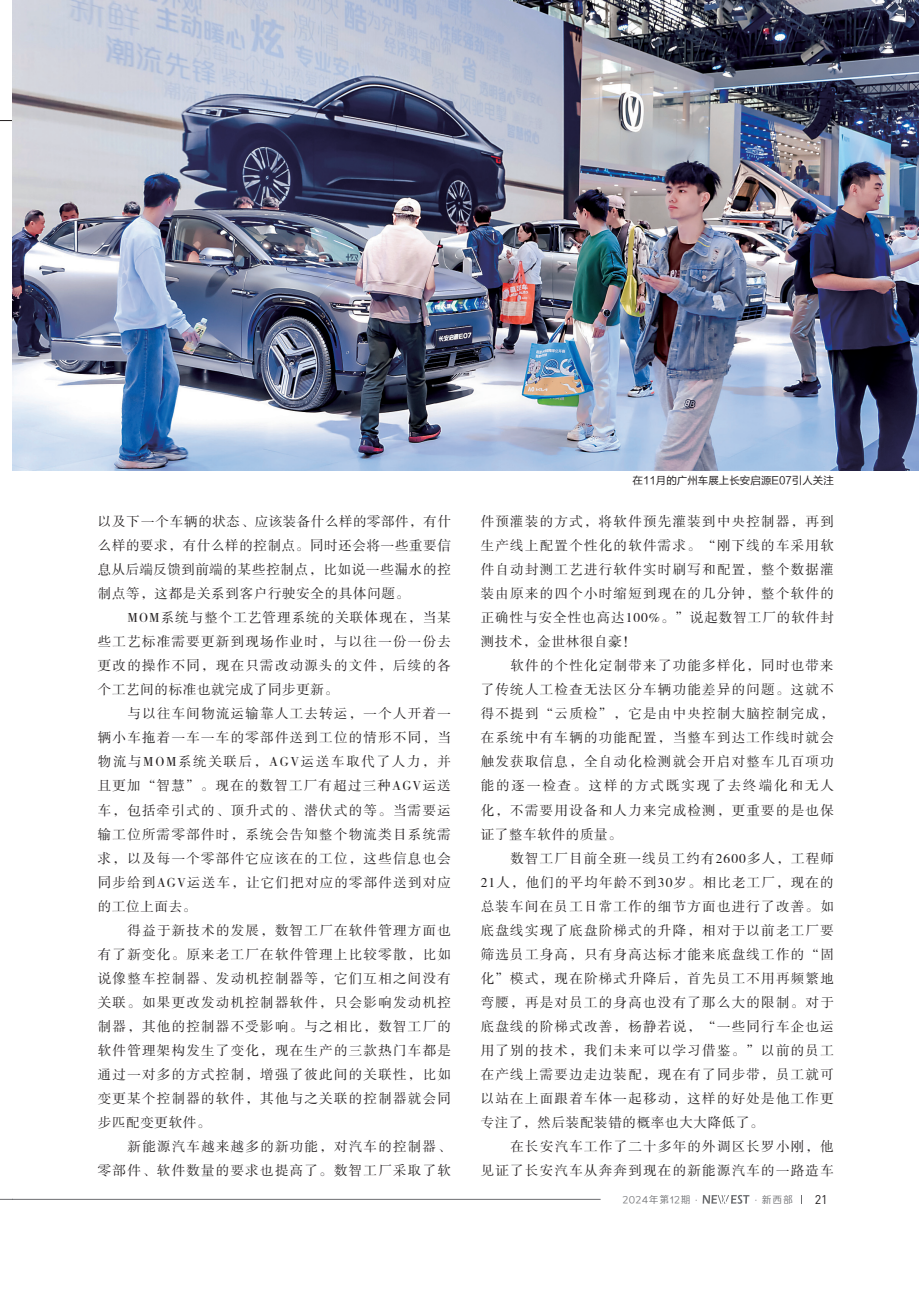
<style>
.page{position:relative;width:919px;height:1289px;background:#fff}
.page>*{position:absolute;margin:0;border:0;box-sizing:border-box;transform-origin:0 0}
.t1{font:13.5px/24px "FZSSK GBK1 0";letter-spacing:.095em;color:#231f20;text-align:justify}
.t2{font:12.45px "DIN";color:#231f20}
.t3{font:10.5px "FZLTHK GBK1 0";color:#231f20}
.t4{font:9.75px "Loong Flash Sans GB Regular";letter-spacing:.1em;color:#6c6d70}
</style>
<div class="page">
<svg style="left:0;top:1199px;width:13px;height:1px"></svg>
<svg style="left:0;top:120px;width:13px;height:1px"></svg>
<hr style="left:13px;top:1199px;width:587px;height:1px;background:#6c6d70">
<svg style="left:702px;top:1195px;width:47px;height:8px"></svg>
<img style="left:13px;top:0;width:905px;height:470px">
<p class="t1" style="left:98px;top:510px;width:354px">以及下一个车辆的状态、应该装备什么样的零部件，有什么样的要求，有什么样的控制点。同时还会将一些重要信息从后端反馈到前端的某些控制点，比如说一些漏水的控制点等，这都是关系到客户行驶安全的具体问题。</p>
<p class="t1" style="left:98px;top:606px;width:354px;text-indent:30px">MOM系统与整个工艺管理系统的关联体现在，当某些工艺标准需要更新到现场作业时，与以往一份一份去更改的操作不同，现在只需改动源头的文件，后续的各个工艺间的标准也就完成了同步更新。</p>
<p class="t1" style="left:98px;top:702px;width:354px;text-indent:30px">与以往车间物流运输靠人工去转运，一个人开着一辆小车拖着一车一车的零部件送到工位的情形不同，当物流与MOM系统关联后，AGV运送车取代了人力，并且更加“智慧”。现在的数智工厂有超过三种AGV运送车，包括牵引式的、顶升式的、潜伏式的等。当需要运输工位所需零部件时，系统会告知整个物流类目系统需求，以及每一个零部件它应该在的工位，这些信息也会同步给到AGV运送车，让它们把对应的零部件送到对应的工位上面去。</p>
<p class="t1" style="left:98px;top:918px;width:354px;text-indent:30px">得益于新技术的发展，数智工厂在软件管理方面也有了新变化。原来老工厂在软件管理上比较零散，比如说像整车控制器、发动机控制器等，它们互相之间没有关联。如果更改发动机控制器软件，只会影响发动机控制器，其他的控制器不受影响。与之相比，数智工厂的软件管理架构发生了变化，现在生产的三款热门车都是通过一对多的方式控制，增强了彼此间的关联性，比如变更某个控制器的软件，其他与之关联的控制器就会同步匹配变更软件。</p>
<p class="t1" style="left:98px;top:1134px;width:354px;text-align:right">新能源汽车越来越多的新功能，对汽车的控制器、<br>零部件、软件数量的要求也提高了。数智工厂采取了软</p>
<p class="t3" style="left:632px;top:474px;width:203px">在11月的广州车展上长安启源E07引人关注</p>
<p class="t1" style="left:480px;top:510px;width:354px">件预灌装的方式，将软件预先灌装到中央控制器，再到生产线上配置个性化的软件需求。“刚下线的车采用软件自动封测工艺进行软件实时刷写和配置，整个数据灌装由原来的四个小时缩短到现在的几分钟，整个软件的正确性与安全性也高达100%。”说起数智工厂的软件封测技术，金世林很自豪！</p>
<p class="t1" style="left:480px;top:654px;width:354px;text-indent:30px">软件的个性化定制带来了功能多样化，同时也带来了传统人工检查无法区分车辆功能差异的问题。这就不得不提到“云质检”，它是由中央控制大脑控制完成，在系统中有车辆的功能配置，当整车到达工作线时就会触发获取信息，全自动化检测就会开启对整车几百项功能的逐一检查。这样的方式既实现了去终端化和无人化，不需要用设备和人力来完成检测，更重要的是也保证了整车软件的质量。</p>
<p class="t1" style="left:480px;top:846px;width:354px;text-indent:30px">数智工厂目前全班一线员工约有2600多人，工程师21人，他们的平均年龄不到30岁。相比老工厂，现在的总装车间在员工日常工作的细节方面也进行了改善。如底盘线实现了底盘阶梯式的升降，相对于以前老工厂要筛选员工身高，只有身高达标才能来底盘线工作的“固化”模式，现在阶梯式升降后，首先员工不用再频繁地弯腰，再是对员工的身高也没有了那么大的限制。对于底盘线的阶梯式改善，杨静若说，“一些同行车企也运用了别的技术，我们未来可以学习借鉴。”以前的员工在产线上需要边走边装配，现在有了同步带，员工就可以站在上面跟着车体一起移动，这样的好处是他工作更专注了，然后装配装错的概率也大大降低了。</p>
<p class="t1" style="left:480px;top:1134px;width:354px;text-align:right">在长安汽车工作了二十多年的外调区长罗小刚，他<br>见证了长安汽车从奔奔到现在的新能源汽车的一路造车</p>
<p class="t4" style="left:622px;top:1194px;width:171px">2024年第12期·　　　　 ·新西部</p>
<p class="t2" style="left:814px;top:1191px;width:15px">21</p>
</div>
